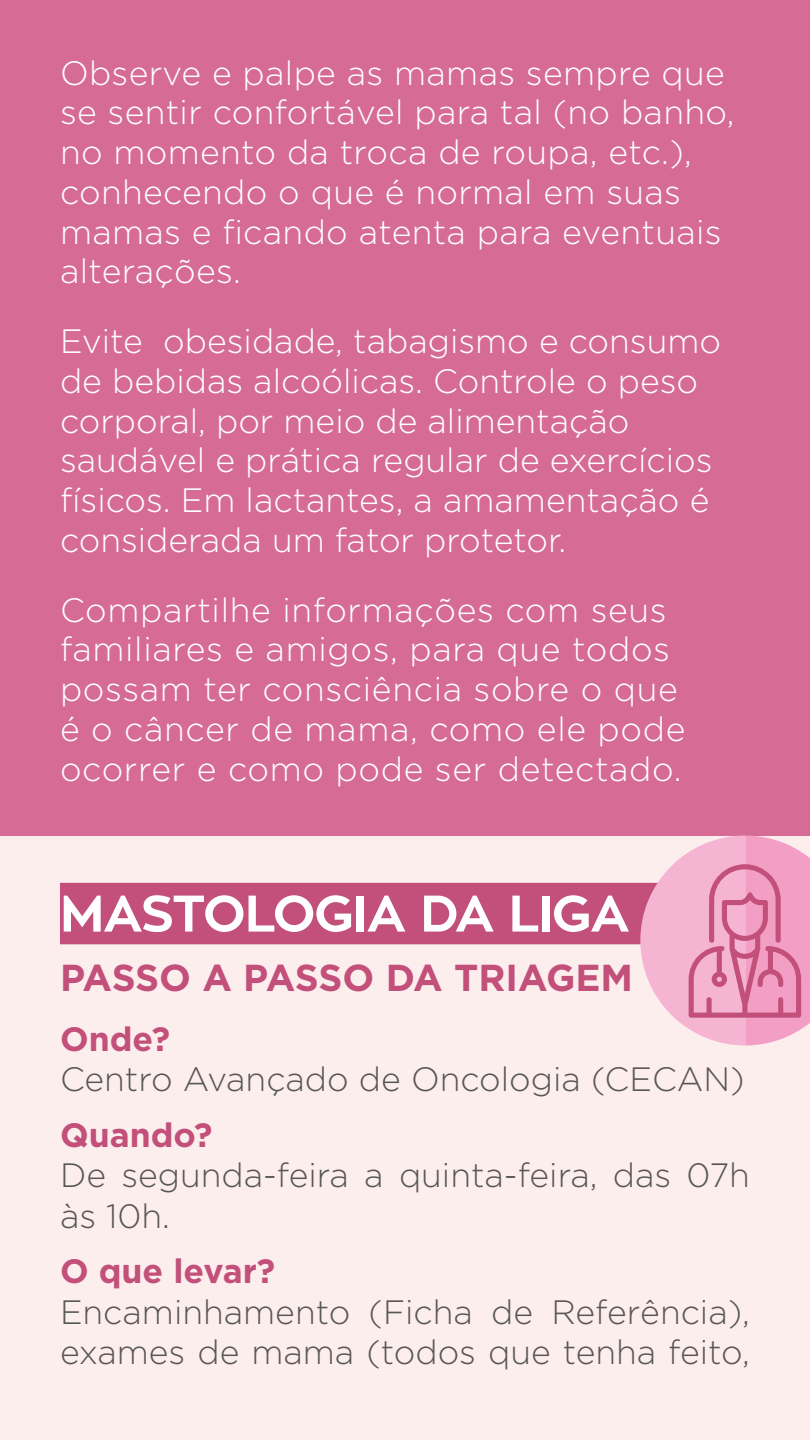
<style>
.page{position:relative;width:810px;height:1440px;background:#fff}
.page>*{position:absolute;margin:0;border:0;box-sizing:border-box;transform-origin:0 0}
.t1{font:700 51px "Zona Pro";letter-spacing:-.03em;color:#fff}
.t2{font:700 37.5px "Gotham Pro";letter-spacing:-.01em;color:#c2507a}
.t3{font:300 33.75px/39.8px "Gotham Pro";letter-spacing:.01em;color:#fff}
.t4{font:300 33.75px/40.5px "Gotham Pro";color:#575756}
.t5{font:700 33.75px "Gotham Pro";color:#c2507a}
</style>
<div class="page">
<div style="left:0;top:774px;width:810px;height:666px;background:#fdeeee"></div>
<div style="left:0;top:0;width:810px;height:836px;background:#d66c96"></div>
<div style="left:60px;top:883px;width:661px;height:61px;background:#c2507a"></div>
<svg style="left:640px;top:835px;width:170px;height:211px"></svg>
<p class="t3" style="left:60px;top:53px;width:676px">Observe e palpe as mamas sempre que se sentir confortável para tal (no banho, no momento da troca de roupa, etc.), conhecendo o que é normal em suas mamas e ficando atenta para eventuais alterações.</p>
<p class="t3" style="left:60px;top:322px;width:663px">Evite obesidade, tabagismo e consumo de bebidas alcoólicas. Controle o peso corporal, por meio de alimentação saudável e prática regular de exercícios físicos. Em lactantes, a amamentação é considerada um fator protetor.</p>
<p class="t3" style="left:60px;top:590px;width:627px">Compartilhe informações com seus familiares e amigos, para que todos possam ter consciência sobre o que é o câncer de mama, como ele pode ocorrer e como pode ser detectado.</p>
<h1 class="t1" style="left:60px;top:880px;width:571px">MASTOLOGIA DA LIGA</h1>
<p class="t2" style="left:60px;top:956px;width:575px">PASSO A PASSO DA TRIAGEM</p>
<p class="t5" style="left:60px;top:1019px;width:112px">Onde?</p>
<p class="t4" style="left:60px;top:1060px;width:686px">Centro Avançado de Oncologia (CECAN)</p>
<p class="t5" style="left:60px;top:1115px;width:154px">Quando?</p>
<p class="t4" style="left:60px;top:1156px;width:692px">De segunda-feira a quinta-feira, das 07h às 10h.</p>
<p class="t5" style="left:60px;top:1252px;width:217px">O que levar?</p>
<p class="t4" style="left:60px;top:1292px;width:692px">Encaminhamento (Ficha de Referência), exames de mama (todos que tenha feito,</p>
</div>
